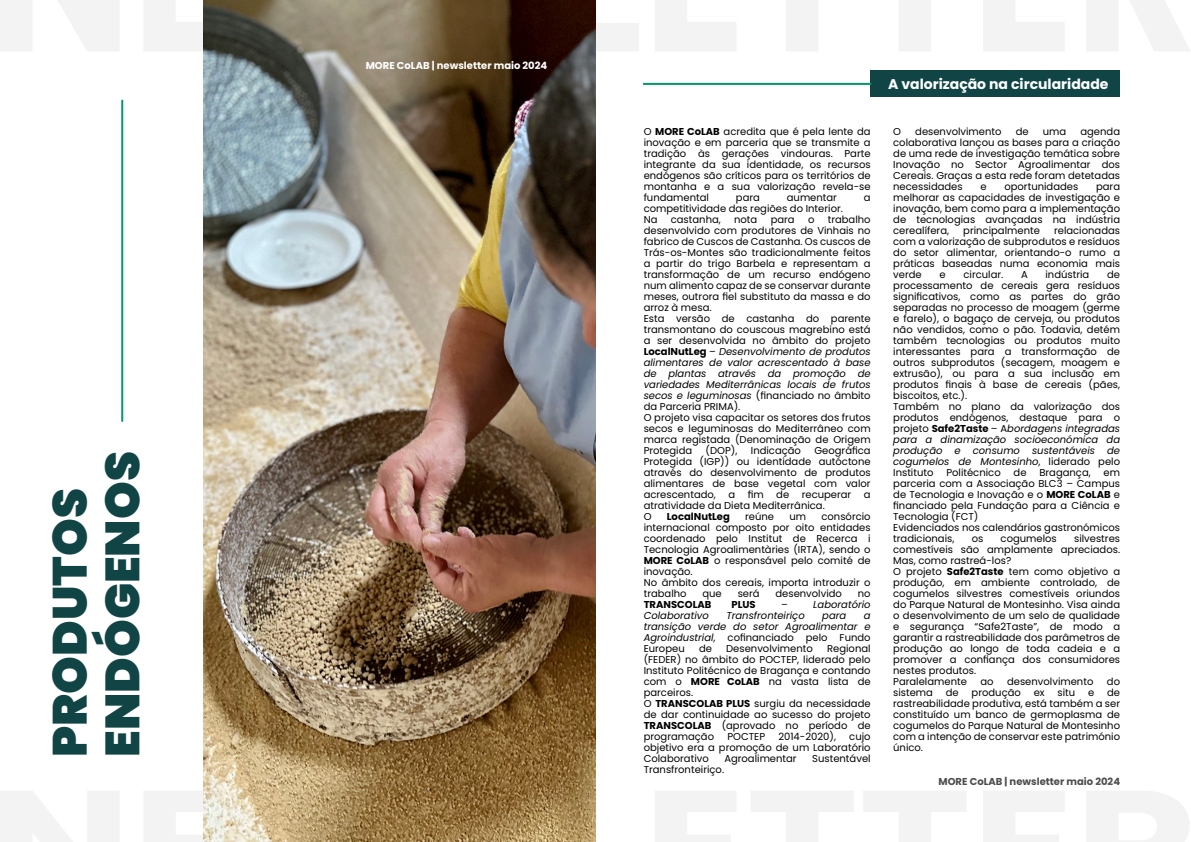
<style>
.page{position:relative;width:1191px;height:842px;background:#fff}
.page>*{position:absolute;margin:0;border:0;box-sizing:border-box;transform-origin:0 0}
.t1{font:900 48px/52.8px "Poppins";color:#114545}
.t2{font:700 14px "Poppins";color:#fff}
.t3{font:10px/11px "Poppins";color:#000}
.t4{font:italic 10px/11px "Poppins";color:#000;text-align:justify}
.t5{font:700 10px "Poppins";color:#4d4d4d}
.t6{font:700 10px "Poppins";color:#fff}
.t7{font:700 10px "Poppins";color:#000}
.s1{font-weight:700}
.s2{font-style:italic}
.s3{font-style:normal}
</style>
<div class="page">
<hr style="left:121px;top:101px;width:2px;height:320px;background:#009a69">
<div style="left:870px;top:71px;width:250px;height:26px;background:#114545"></div>
<hr style="left:643px;top:83px;width:227px;height:2px;background:#009a69">
<img style="left:203px;top:0;width:392px;height:842px">
<h1 class="t1" style="left:44px;top:757px;width:307px;rotate:-90deg">PRODUTOS<br>ENDÓGENOS</h1>
<p class="t6" style="left:366px;top:59px;width:183px">MORE CoLAB | newsletter maio 2024</p>
<p class="t3" style="left:643px;top:126px;width:228px;text-align:justify">O <span class="s1">MORE CoLAB</span> acredita que é pela lente da inovação e em parceria que se transmite a tradição às gerações vindouras. Parte integrante da sua identidade, os recursos endógenos são críticos para os territórios de montanha e a sua valorização revela-se fundamental</p>
<p class="t3" style="left:736px;top:192px;width:26px">para</p>
<p class="t3" style="left:787px;top:192px;width:52px">aumentar</p>
<p class="t3" style="left:864px;top:192px;width:8px">a</p>
<p class="t3" style="left:643px;top:203px;width:201px">competitividade das regiões do Interior.<br>Na</p>
<p class="t3" style="left:643px;top:214px;width:228px;text-indent:184px">trabalho desenvolvido com produtores de Vinhais no fabrico de Cuscos de Castanha. Os cuscos de Trás-os-Montes são tradicionalmente feitos a partir do trigo Barbela e representam a transformação de um recurso endógeno num alimento capaz de se conservar durante meses, outrora fiel substituto da massa e do arroz à mesa.<br>Esta versão de castanha do parente transmontano do couscous magrebino está a ser desenvolvida no âmbito do projeto <span class="s1">LocalNutLeg</span> – <span class="s2">Desenvolvimento de produtos alimentares de valor acrescentado à base de plantas através da promoção de variedades Mediterrânicas locais de frutos secos e leguminosas</span> (financiado no âmbito da Parceria PRIMA).<br>O projeto visa capacitar os setores dos frutos secos e leguminosas do Mediterrâneo com marca registada (Denominação de Origem Protegida</p>
<p class="t3" style="left:671px;top:214px;width:51px">castanha,</p>
<p class="t3" style="left:734px;top:214px;width:25px">nota</p>
<p class="t3" style="left:770px;top:214px;width:26px">para</p>
<p class="t3" style="left:808px;top:214px;width:8px">o</p>
<p class="t3" style="left:705px;top:445px;width:33px">(DOP),</p>
<p class="t3" style="left:751px;top:445px;width:52px">Indicação</p>
<p class="t3" style="left:643px;top:445px;width:228px;text-align:justify;text-indent:171px">Geográfica Protegida (IGP)) ou identidade autóctone através do desenvolvimento de produtos alimentares de base vegetal com valor acrescentado,</p>
<p class="t3" style="left:728px;top:489px;width:8px">a</p>
<p class="t3" style="left:747px;top:489px;width:18px">fim</p>
<p class="t3" style="left:776px;top:489px;width:14px">de</p>
<p class="t3" style="left:801px;top:489px;width:51px">recuperar</p>
<p class="t3" style="left:864px;top:489px;width:8px">a</p>
<p class="t3" style="left:643px;top:500px;width:183px">atratividade da Dieta Mediterrânica.<br>O</p>
<p class="t3" style="left:643px;top:511px;width:228px;text-indent:178px">consórcio internacional composto por oito entidades coordenado pelo Institut de Recerca i<br>Tecnologia Agroalimentàries (IRTA), sendo o<br><span class="s1">MORE CoLAB</span> o responsável pelo comité de inovação.<br>No âmbito dos cereais, importa introduzir o trabalho</p>
<p class="t7" style="left:667px;top:509px;width:64px">LocalNutLeg</p>
<p class="t3" style="left:745px;top:511px;width:30px">reúne</p>
<p class="t3" style="left:789px;top:511px;width:18px">um</p>
<p class="t3" style="left:702px;top:588px;width:21px">que</p>
<p class="t3" style="left:737px;top:588px;width:23px">será</p>
<p class="t3" style="left:775px;top:588px;width:68px">desenvolvido</p>
<p class="t3" style="left:858px;top:588px;width:14px">no</p>
<p class="t7" style="left:643px;top:597px;width:69px">TRANSCOLAB</p>
<p class="t7" style="left:731px;top:597px;width:26px">PLUS</p>
<p class="t3" style="left:781px;top:599px;width:8px">–</p>
<p class="t4" style="left:813px;top:599px;width:59px">Laboratório</p>
<p class="t4" style="left:643px;top:610px;width:67px">Colaborativo</p>
<p class="t4" style="left:726px;top:610px;width:80px">Transfronteiriço</p>
<p class="t4" style="left:822px;top:610px;width:26px">para</p>
<p class="t4" style="left:643px;top:610px;width:228px;text-indent:220px">a transição verde do setor Agroalimentar e Agroindustrial<span class="s3">, cofinanciado pelo Fundo Europeu</span></p>
<p class="t3" style="left:643px;top:643px;width:228px;text-indent:183px">Regional (FEDER) no âmbito do POCTEP, liderado pelo<br>Instituto Politécnico de Bragança e contando com o <span class="s1">MORE CoLAB</span> na vasta lista de parceiros.<br>O <span class="s1">TRANSCOLAB PLUS</span> surgiu da necessidade de dar continuidade ao sucesso do projeto<br><span class="s1">TRANSCOLAB</span> (aprovado no período de programação</p>
<p class="t3" style="left:699px;top:643px;width:14px">de</p>
<p class="t3" style="left:726px;top:643px;width:88px">Desenvolvimento</p>
<p class="t3" style="left:727px;top:731px;width:39px">POCTEP</p>
<p class="t3" style="left:778px;top:731px;width:59px">2014-2020),</p>
<p class="t3" style="left:643px;top:731px;width:228px;text-align:justify;text-indent:206px">cujo objetivo era a promoção de um Laboratório Colaborativo</p>
<p class="t3" style="left:724px;top:753px;width:74px">Agroalimentar</p>
<p class="t3" style="left:812px;top:753px;width:60px">Sustentável</p>
<p class="t3" style="left:643px;top:764px;width:82px">Transfronteiriço.</p>
<h2 class="t2" style="left:888px;top:74px;width:222px">A valorização na circularidade</h2>
<p class="t3" style="left:893px;top:126px;width:9px">O</p>
<p class="t3" style="left:915px;top:126px;width:88px">desenvolvimento</p>
<p class="t3" style="left:1015px;top:126px;width:14px">de</p>
<p class="t3" style="left:1042px;top:126px;width:25px">uma</p>
<p class="t3" style="left:893px;top:126px;width:228px;text-align:justify;text-indent:187px">agenda colaborativa lançou as bases para a criação de uma rede de investigação temática sobre Inovação no Sector Agroalimentar dos Cereais. Graças a esta rede foram detetadas necessidades</p>
<p class="t3" style="left:980px;top:181px;width:8px">e</p>
<p class="t3" style="left:1004px;top:181px;width:75px">oportunidades</p>
<p class="t3" style="left:893px;top:181px;width:228px;text-align:justify;text-indent:203px">para melhorar as capacidades de investigação e inovação, bem como para a implementação de tecnologias avançadas na indústria cerealífera,</p>
<p class="t3" style="left:893px;top:225px;width:228px;text-align:justify;text-indent:161px">relacionadas com a valorização de subprodutos e resíduos do setor alimentar, orientando-o rumo a práticas baseadas numa economia mais verde</p>
<p class="t3" style="left:963px;top:225px;width:78px">principalmente</p>
<p class="t3" style="left:939px;top:269px;width:8px">e</p>
<p class="t3" style="left:963px;top:269px;width:41px">circular.</p>
<p class="t3" style="left:1021px;top:269px;width:8px">A</p>
<p class="t3" style="left:1045px;top:269px;width:45px">indústria</p>
<p class="t3" style="left:893px;top:269px;width:228px;text-indent:214px">de processamento de cereais gera resíduos significativos, como as partes do grão separadas no processo de moagem (germe e farelo), o bagaço de cerveja, ou produtos não vendidos, como o pão. Todavia, detém também tecnologias ou produtos muito interessantes para a transformação de outros subprodutos (secagem, moagem e extrusão), ou para a sua inclusão em produtos finais à base de cereais (pães, biscoitos, etc.).<br>Também no plano da valorização dos produtos endógenos, destaque para o projeto <span class="s1">Safe2Taste</span> – A<span class="s2">bordagens integradas para a dinamização socioeconómica da produção e consumo sustentáveis de cogumelos de Montesinho</span>, liderado pelo Instituto</p>
<p class="t3" style="left:946px;top:467px;width:56px">Politécnico</p>
<p class="t3" style="left:1013px;top:467px;width:14px">de</p>
<p class="t3" style="left:1039px;top:467px;width:53px">Bragança,</p>
<p class="t3" style="left:893px;top:467px;width:228px;text-indent:210px">em parceria com a Associação BLC3 – Campus de Tecnologia e Inovação e o <span class="s1">MORE CoLAB</span> e financiado pela Fundação para a Ciência e<br>Tecnologia (FCT)<br>Evidenciados nos calendários gastronómicos tradicionais,</p>
<p class="t3" style="left:893px;top:533px;width:228px;text-indent:181px">silvestres comestíveis são amplamente apreciados.<br>Mas, como rastreá-los?<br>O projeto <span class="s1">Safe2Taste</span> tem como objetivo a produção, em ambiente controlado, de cogumelos silvestres comestíveis oriundos do Parque Natural de Montesinho. Visa ainda o desenvolvimento de um selo de qualidade e segurança “Safe2Taste”, de modo a garantir a rastreabilidade dos parâmetros de produção ao longo de toda cadeia e a promover a confiança dos consumidores nestes produtos.<br>Paralelamente</p>
<p class="t3" style="left:971px;top:533px;width:13px">os</p>
<p class="t3" style="left:1000px;top:533px;width:58px">cogumelos</p>
<p class="t3" style="left:980px;top:676px;width:15px">ao</p>
<p class="t3" style="left:1007px;top:676px;width:88px">desenvolvimento</p>
<p class="t3" style="left:1107px;top:676px;width:15px">do</p>
<p class="t3" style="left:893px;top:687px;width:41px">sistema</p>
<p class="t3" style="left:946px;top:687px;width:14px">de</p>
<p class="t3" style="left:971px;top:687px;width:51px">produção</p>
<p class="t3" style="left:1033px;top:687px;width:12px">ex</p>
<p class="t3" style="left:1057px;top:687px;width:19px">situ</p>
<p class="t3" style="left:1088px;top:687px;width:8px">e</p>
<p class="t3" style="left:893px;top:687px;width:228px;text-align:justify;text-indent:214px">de rastreabilidade produtiva, está também a ser constituído um banco de germoplasma de cogumelos do Parque Natural de Montesinho com a intenção de conservar este património único.</p>
<p class="t5" style="left:938px;top:774px;width:183px">MORE CoLAB | newsletter maio 2024</p>
</div>
